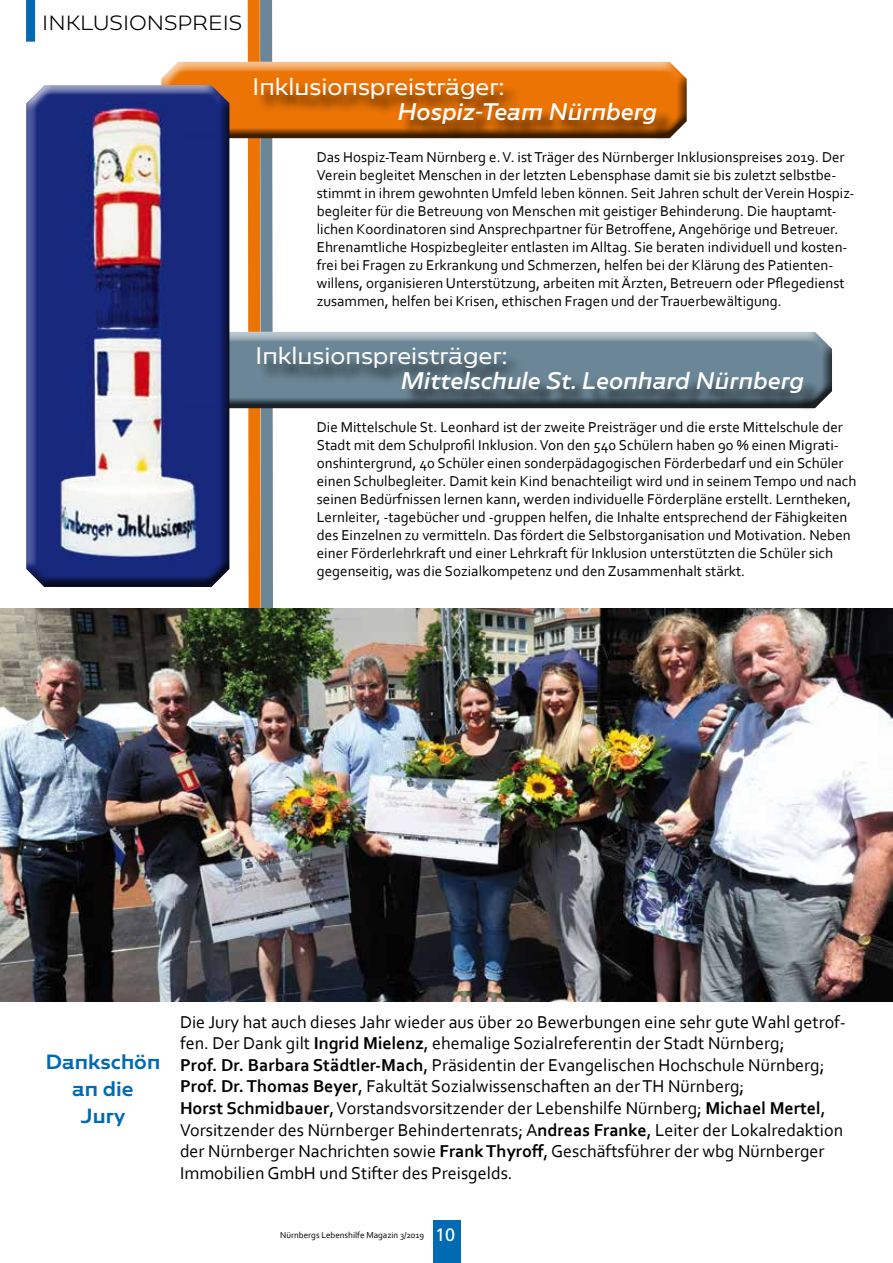
<style>
.page{position:relative;width:893px;height:1263px;background:#fff}
.page>*{position:absolute;margin:0;border:0;box-sizing:border-box;transform-origin:0 0}
.t1{font:italic 21px "Caprina";color:#fff}
.t2{font:21px "Caprina";color:#fff}
.t3{font:18px/21.6px "Corbel";color:#000}
.t4{font:500 18px/27px "Caprina";color:#006ab3;text-align:center}
.t5{font:300 18px "Caprina";color:#000}
.t6{font:18px "Frutiger";color:#fff}
.t7{font:15px/18px "Corbel";color:#000}
.t8{font:9px "Corbel";color:#000}
.s1{font-weight:700}
</style>
<div class="page">
<div style="left:433px;top:1220px;width:27px;height:43px;background:#006ab3"></div>
<svg style="left:247px;top:0;width:26px;height:608px;background:#b2865a"></svg>
<div style="left:160px;top:61px;width:528px;height:60px;background:#fff;opacity:.75"></div>
<div style="left:160px;top:72px;width:528px;height:68px;background:#000;opacity:.75"></div>
<div style="left:257px;top:80px;width:418px;height:62px;background:#000;opacity:.75"></div>
<div style="left:160px;top:330px;width:674px;height:61px;background:#fff;opacity:.75"></div>
<div style="left:160px;top:342px;width:674px;height:68px;background:#000;opacity:.75"></div>
<div style="left:260px;top:350px;width:561px;height:62px;background:#000;opacity:.75"></div>
<div style="left:26px;top:0;width:9px;height:42px;background:#006ab3"></div>
<div style="left:26px;top:84px;width:204px;height:485px;background:#fff;opacity:.75"></div>
<div style="left:26px;top:96px;width:204px;height:492px;background:#000;opacity:.75"></div>
<img style="left:0;top:608px;width:893px;height:393px">
<p class="t5" style="left:42px;top:10px;width:201px">INKLUSIONSPREIS</p>
<h1 class="t2" style="left:252px;top:72px;width:254px">Inklusionspreisträger:</h1>
<h1 class="t1" style="left:398px;top:96px;width:261px">Hospiz-Team Nürnberg</h1>
<p class="t7" style="left:317px;top:148px;width:539px">Das Hospiz-Team Nürnberg e. V. ist Träger des Nürnberger Inklusionspreises 2019. Der Verein begleitet Menschen in der letzten Lebensphase damit sie bis zuletzt selbstbe&shy;stimmt in ihrem gewohnten Umfeld leben können. Seit Jahren schult der Verein Hospiz&shy;begleiter für die Betreuung von Menschen mit geistiger Behinderung. Die hauptamt&shy;lichen Koordinatoren sind Ansprechpartner für Betroffene, Angehörige und Betreuer.<br>Ehrenamtliche Hospizbegleiter entlasten im Alltag. Sie beraten individuell und kosten&shy;frei bei Fragen zu Erkrankung und Schmerzen, helfen bei der Klärung des Patienten&shy;willens, organisieren Unterstützung, arbeiten mit Ärzten, Betreuern oder Pflegedienst zusammen, helfen bei Krisen, ethischen Fragen und der Trauerbewältigung.</p>
<h1 class="t2" style="left:255px;top:341px;width:254px">Inklusionspreisträger:</h1>
<h1 class="t1" style="left:401px;top:366px;width:405px">Mittelschule St. Leonhard Nürnberg</h1>
<p class="t7" style="left:317px;top:418px;width:541px">Die Mittelschule St. Leonhard ist der zweite Preisträger und die erste Mittelschule der Stadt mit dem Schulprofil Inklusion. Von den 540 Schülern haben 90 % einen Migrati&shy;onshintergrund, 40 Schüler einen sonderpädagogischen Förderbedarf und ein Schüler einen Schulbegleiter. Damit kein Kind benachteiligt wird und in seinem Tempo und nach seinen Bedürfnissen lernen kann, werden individuelle Förderpläne erstellt. Lerntheken, Lernleiter, -tagebücher und -gruppen helfen, die Inhalte entsprechend der Fähigkeiten des Einzelnen zu vermitteln. Das fördert die Selbstorganisation und Motivation. Neben einer Förderlehrkraft und einer Lehrkraft für Inklusion unterstützten die Schüler sich gegenseitig, was die Sozialkompetenz und den Zusammenhalt stärkt.</p>
<p class="t4" style="left:46px;top:1048px;width:116px">Dankschön an die<br>Jury</p>
<p class="t3" style="left:180px;top:1010px;width:667px">Die Jury hat auch dieses Jahr wieder aus über 20 Bewerbungen eine sehr gute Wahl getrof&shy;fen. Der Dank gilt <span class="s1">Ingrid Mielenz</span>, ehemalige Sozialreferentin der Stadt Nürnberg;<br><span class="s1">Prof. Dr. Barbara Städtler-Mach</span>, Präsidentin der Evangelischen Hochschule Nürnberg; <span class="s1">Prof. Dr. Thomas Beyer</span>, Fakultät Sozialwissenschaften an der TH Nürnberg;<br><span class="s1">Horst Schmidbauer</span>, Vorstandsvorsitzender der Lebenshilfe Nürnberg; <span class="s1">Michael Mertel</span>, Vorsitzender des Nürnberger Behindertenrats; A<span class="s1">ndreas Franke</span>, Leiter der Lokalredaktion der Nürnberger Nachrichten sowie <span class="s1">Frank Thyroff</span>, Geschäftsführer der wbg Nürnberger Immobilien GmbH und Stifter des Preisgelds.</p>
<p class="t8" style="left:280px;top:1229px;width:146px">Nürnbergs Lebenshilfe Magazin 3/2019</p>
<p class="t6" style="left:435px;top:1224px;width:22px">10</p>
</div>
